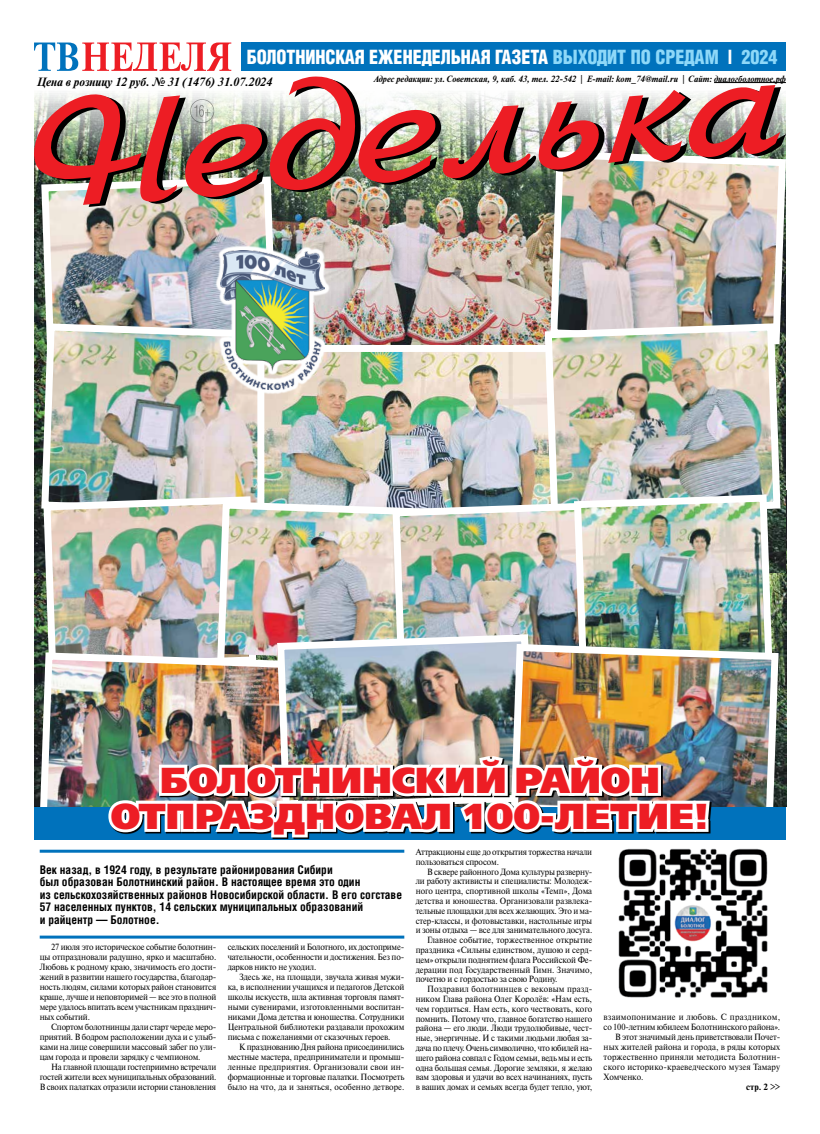
<style>
.page{position:relative;width:820px;height:1134px;background:#fff}
.page>*{position:absolute;margin:0;border:0;box-sizing:border-box;transform-origin:0 0}
.t1{font:36px/36px "Free Set Black C";color:#ed1d24;text-align:center}
.t2{font:19px "AG Letterica Demi Condensed C";color:#fff;scale:.95 1}
.t3{font:italic 700 12px "Newton C";color:#000}
.t4{font:700 11.5px/12.5px "AG Letterica Condensed C";color:#000}
.t5{font:9px/10px "Newton C";letter-spacing:-.015em;color:#000;text-align:justify;scale:.93 1}
.t6{font:italic 700 9px "Newton C";color:#000;scale:.96 1}
.t7{font:9px "Newton C";letter-spacing:.01em;color:#000;scale:.93 1}
.t8{font:9px "Newton C";letter-spacing:.015em;color:#000;scale:.93 1}
.t9{font:9px "Newton C";letter-spacing:.025em;color:#000;scale:.93 1}
.t10{font:700 9px "Newton C";color:#000}
.s1{color:#8ed8f8}
</style>
<div class="page">
<img style="left:280px;top:207px;width:266px;height:138px">
<svg style="left:34px;top:43px;width:197px;height:28px"></svg>
<div style="left:241px;top:43px;width:544px;height:28px;background:#0072bc"></div>
<hr style="left:40px;top:850px;width:364px;height:3px;background:#0072bc">
<hr style="left:40px;top:935px;width:364px;height:3px;background:#0072bc">
<img style="left:38px;top:207px;width:242px;height:113px">
<img style="left:546px;top:148px;width:240px;height:200px">
<img style="left:38px;top:320px;width:219px;height:200px">
<img style="left:265px;top:353px;width:276px;height:146px">
<div style="left:257px;top:345px;width:307px;height:185px;border:7px solid #fff"></div>
<img style="left:36px;top:82px;width:749px;height:125px">
<img style="left:34px;top:76px;width:746px;height:129px">
<img style="left:541px;top:320px;width:242px;height:200px">
<img style="left:40px;top:493px;width:220px;height:156px">
<img style="left:213px;top:498px;width:220px;height:151px">
<img style="left:389px;top:499px;width:181px;height:141px">
<img style="left:36px;top:649px;width:237px;height:158px">
<img style="left:273px;top:631px;width:264px;height:121px">
<img style="left:570px;top:491px;width:205px;height:149px">
<img style="left:507px;top:640px;width:274px;height:167px">
<div style="left:34px;top:807px;width:751px;height:32px;background:#0072bc"></div>
<img style="left:105px;top:752px;width:607px;height:88px">
<img style="left:215px;top:245px;width:115px;height:149px">
<img style="left:221px;top:251px;width:103px;height:138px">
<img style="left:618px;top:848px;width:150px;height:150px">
<h2 class="t2" style="left:247px;top:45px;width:560px">БОЛОТНИНСКАЯ ЕЖЕНЕДЕЛЬНАЯ ГАЗЕТА <span class="s1">ВЫХОДИТ ПО СРЕДАМ</span> | <span class="s1">2024</span></h2>
<p class="t6" style="left:374px;top:74px;width:430px">Адрес редакции: ул. Советская, 9, каб. 43, тел. 22-542 | E-mail: kom_74@mail.ru | Сайт: диалогболотное.рф</p>
<h3 class="t3" style="left:37px;top:75px;width:237px">Цена в розницу 12 руб. № 31 (1476) 31.07.2024</h3>
<h1 class="t1" style="left:111px;top:764px;width:600px">БОЛОТНИНСКИЙ РАЙОН<br>ОТПРАЗДНОВАЛ 100‑ЛЕТИЕ!</h1>
<p class="t4" style="left:40px;top:863px;width:364px">Век назад, в 1924 году, в результате районирования Сибири<br>был образован Болотнинский район. В настоящее время это один<br>из сельскохозяйственных районов Новосибирской области. В его согставе 57 населенных пунктов, 14 сельских муниципальных образований<br>и райцентр — Болотное.</p>
<p class="t5" style="left:40px;top:942px;width:191px;text-indent:11px">27 июля это историческое событие болотнин&shy;цы отпраздновали радушно, ярко и масштабно.<br>Любовь к родному краю, значимость его дости&shy;жений в развитии нашего государства, благодар&shy;ность людям, силами которых район становится краше, лучше и неповторимей — все это в полной мере удалось впитать всем участникам празднич&shy;ных событий.</p>
<p class="t5" style="left:40px;top:1022px;width:191px;text-indent:11px">Спортом болотнинцы дали старт череде меро&shy;приятий. В бодром расположении духа и с улыб&shy;ками на лице совершили массовый забег по ули&shy;цам города и провели зарядку с чемпионом.</p>
<p class="t5" style="left:40px;top:1062px;width:191px;text-indent:11px">На главной площади гостеприимно встречали гостей жители всех муниципальных образований.<br>В своих палатках отразили истории становления</p>
<p class="t5" style="left:227px;top:942px;width:191px">сельских поселений и Болотного, их достоприме&shy;чательности, особенности и достижения. Без по&shy;дарков никто не уходил.</p>
<p class="t5" style="left:227px;top:972px;width:191px;text-indent:11px">Здесь же, на площади, звучала живая мужи&shy;ка, в исполнении учащихся и педагогов Детской школы искусств, шла активная торговля памят&shy;ными сувенирами, изготовленными воспитан&shy;никами Дома детства и юношества. Сотрудники Центральной библиотеки раздавали прохожим письма с пожеланиями от сказочных героев.</p>
<p class="t5" style="left:227px;top:1042px;width:191px;text-indent:11px">К празднованию Дня района присоединились местные мастера, предприниматели и промыш&shy;ленные предприятия. Организовали свои ин&shy;формационные и торговые палатки. Посмотреть было на что, да и заняться, особенно детворе.</p>
<p class="t5" style="left:415px;top:847px;width:191px">Аттракционы еще до открытия торжества начали пользоваться спросом.</p>
<p class="t5" style="left:427px;top:866px;width:179px">В сквере районного Дома культуры разверну-</p>
<p class="t5" style="left:415px;top:876px;width:191px">ли работу активисты и специалисты: Молодеж-</p>
<p class="t5" style="left:415px;top:886px;width:191px">ного центра, спортивной школы «Темп», Дома</p>
<p class="t5" style="left:415px;top:896px;width:191px">детства и юношества. Организовали развлека-</p>
<p class="t5" style="left:415px;top:906px;width:191px">тельные площадки для всех желающих. Это и ма-</p>
<p class="t5" style="left:415px;top:915px;width:191px">стер-классы, и фотовыставки, настольные игры</p>
<p class="t5" style="left:415px;top:925px;width:191px">и зоны отдыха — все для занимательного досуга.</p>
<p class="t7" style="left:427px;top:935px;width:179px">Главное событие, торжественное открытие</p>
<p class="t5" style="left:415px;top:945px;width:191px">праздника «Сильны единством, душою и серд-</p>
<p class="t5" style="left:415px;top:955px;width:191px">цем» открыли поднятием флага Российской Фе-</p>
<p class="t5" style="left:415px;top:964px;width:191px">дерации под Государственный Гимн. Значимо,</p>
<p class="t5" style="left:415px;top:974px;width:154px">почетно и с гордостью за свою Родину.</p>
<p class="t8" style="left:427px;top:984px;width:179px">Поздравил болотнинцев с вековым празд-</p>
<p class="t5" style="left:415px;top:994px;width:191px">ником Глава района Олег Королёв: «Нам есть,</p>
<p class="t5" style="left:415px;top:1004px;width:191px">чем гордиться. Нам есть, кого чествовать, кого</p>
<p class="t5" style="left:415px;top:1013px;width:191px">помнить. Потому что, главное богатство нашего</p>
<p class="t5" style="left:415px;top:1023px;width:191px">района — его люди. Люди трудолюбивые, чест-</p>
<p class="t5" style="left:415px;top:1033px;width:191px">ные, энергичные. И с такими людьми любая за-</p>
<p class="t5" style="left:415px;top:1043px;width:191px">дача по плечу. Очень символично, что юбилей на-</p>
<p class="t5" style="left:415px;top:1053px;width:191px">шего района совпал с Годом семьи, ведь мы и есть</p>
<p class="t5" style="left:415px;top:1062px;width:191px">одна большая семья. Дорогие земляки, я желаю</p>
<p class="t5" style="left:415px;top:1072px;width:191px">вам здоровья и удачи во всех начинаниях, пусть</p>
<p class="t5" style="left:415px;top:1082px;width:191px">в ваших домах и семьях всегда будет тепло, уют,</p>
<p class="t9" style="left:603px;top:1012px;width:191px">взаимопонимание и любовь. С праздником,</p>
<p class="t5" style="left:603px;top:1021px;width:191px">со 100‑летним юбилеем Болотнинского района».</p>
<p class="t5" style="left:614px;top:1031px;width:179px">В этот значимый день приветствовали Почет-</p>
<p class="t5" style="left:603px;top:1041px;width:191px">ных жителей района и города, в ряды которых</p>
<p class="t8" style="left:603px;top:1052px;width:191px">торжественно приняли методиста Болотнин-</p>
<p class="t7" style="left:603px;top:1062px;width:191px">ского историко-краеведческого музея Тамару</p>
<p class="t5" style="left:603px;top:1071px;width:44px">Хомченко.</p>
<p class="t10" style="left:745px;top:1081px;width:36px">стр. 2 &gt;&gt;</p>
</div>
